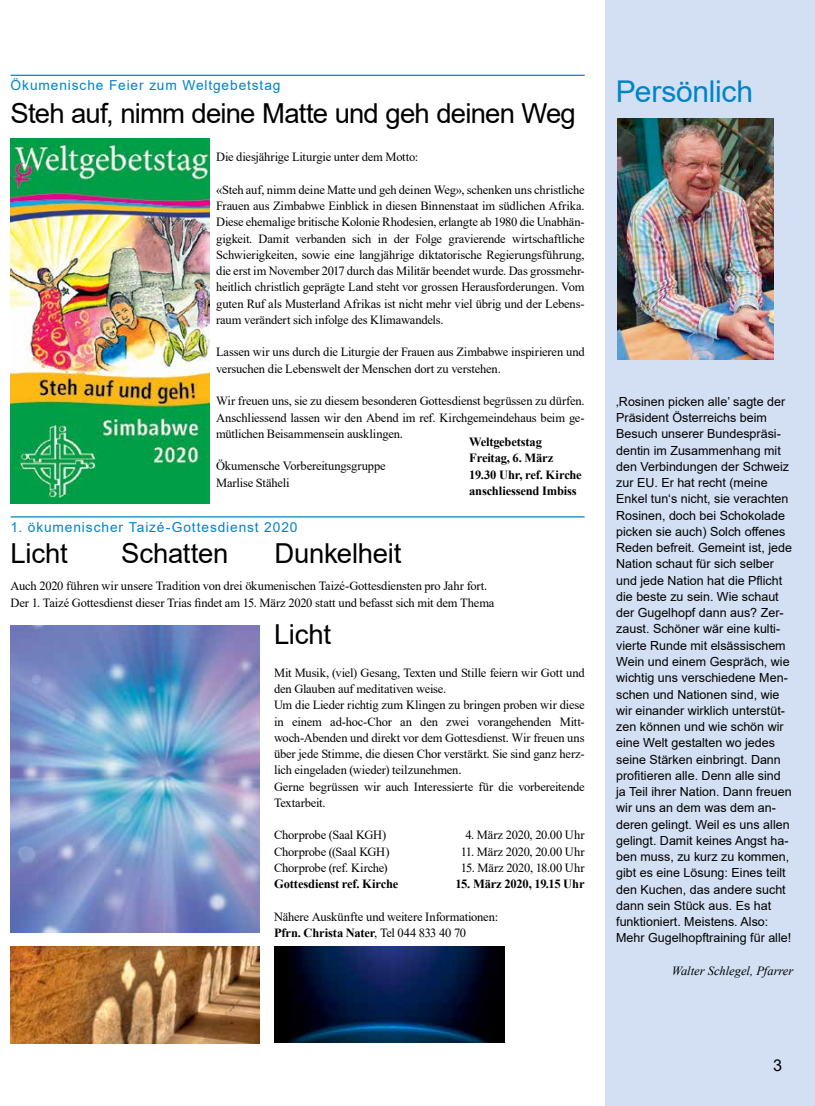
<style>
.page{position:relative;width:815px;height:1106px;background:#fff}
.page>*{position:absolute;margin:0;border:0;box-sizing:border-box;transform-origin:0 0}
.t1{font:30px "Arial";letter-spacing:-.01em;color:#0084c8}
.t2{font:27.5px "Arial";letter-spacing:-.025em;color:#000}
.t3{font:16.25px "Arial";color:#000}
.t4{font:13.75px "Arial";letter-spacing:.065em;color:#0084c8}
.t5{font:12.5px/16.2px "Times New Roman";letter-spacing:-.015em;color:#000}
.t6{font:12.5px/16.2px "Arial";color:#000}
.t7{font:700 12.5px/16.2px "Times New Roman";letter-spacing:-.015em;color:#000}
.t8{font:italic 12.5px "Times New Roman";color:#000}
.s1{font-weight:700}
</style>
<div class="page">
<div style="left:606px;top:0;width:209px;height:1106px;background:#d3dff3"></div>
<img style="left:617px;top:118px;width:157px;height:242px">
<hr style="left:11px;top:75px;width:574px;height:1px;background:#0084c8">
<hr style="left:11px;top:516px;width:574px;height:1px;background:#0084c8">
<img style="left:10px;top:625px;width:250px;height:307px">
<img style="left:11px;top:946px;width:248px;height:98px">
<img style="left:274px;top:946px;width:230px;height:96px">
<img style="left:11px;top:138px;width:198px;height:365px">
<p class="t4" style="left:11px;top:76px;width:271px">Ökumenische Feier zum Weltgebetstag</p>
<h2 class="t2" style="left:11px;top:94px;width:567px">Steh auf, nimm deine Matte und geh deinen Weg</h2>
<p class="t5" style="left:216px;top:149px;width:204px">Die diesjährige Liturgie unter dem Motto:</p>
<p class="t5" style="left:216px;top:181px;width:370px;text-align:justify">«Steh auf, nimm deine Matte und geh deinen Weg», schenken uns christliche Frauen aus Zimbabwe Einblick in diesen Binnenstaat im südlichen Afrika.<br>Diese ehemalige britische Kolonie Rhodesien, erlangte ab 1980 die Unabhän&shy;gigkeit. Damit verbanden sich in der Folge gravierende wirtschaftliche Schwierigkeiten, sowie eine langjährige diktatorische Regierungsführung, die erst im November 2017 durch das Militär beendet wurde. Das grossmehr&shy;heitlich christlich geprägte Land steht vor grossen Herausforderungen. Vom guten Ruf als Musterland Afrikas ist nicht mehr viel übrig und der Lebens&shy;raum verändert sich infolge des Klimawandels.</p>
<p class="t5" style="left:216px;top:344px;width:370px">Lassen wir uns durch die Liturgie der Frauen aus Zimbabwe inspirieren und versuchen die Lebenswelt der Menschen dort zu verstehen.</p>
<p class="t5" style="left:216px;top:392px;width:370px;text-align:justify">Wir freuen uns, sie zu diesem besonderen Gottesdienst begrüssen zu dürfen.<br>Anschliessend lassen wir den Abend im ref. Kirchgemeindehaus beim ge&shy;mütlichen Beisammensein ausklingen.</p>
<p class="t5" style="left:216px;top:457px;width:171px">Ökumensche Vorbereitungsgruppe<br>Marlise Stäheli</p>
<p class="t7" style="left:469px;top:433px;width:114px">Weltgebetstag<br>Freitag, 6. März<br>19.30 Uhr, ref. Kirche anschliessend Imbiss</p>
<p class="t4" style="left:11px;top:517px;width:288px">1. ökumenischer Taizé-Gottesdienst 2020</p>
<h2 class="t2" style="left:11px;top:534px;width:59px">Licht</h2>
<h2 class="t2" style="left:121px;top:534px;width:109px">Schatten</h2>
<h2 class="t2" style="left:274px;top:534px;width:129px">Dunkelheit</h2>
<p class="t5" style="left:11px;top:577px;width:485px">Auch 2020 führen wir unsere Tradition von drei ökumenischen Taizé-Gottesdiensten pro Jahr fort.<br>Der 1. Taizé Gottesdienst dieser Trias findet am 15. März 2020 statt und befasst sich mit dem Thema</p>
<h2 class="t2" style="left:274px;top:616px;width:59px">Licht</h2>
<p class="t5" style="left:274px;top:664px;width:312px">Mit Musik, (viel) Gesang, Texten und Stille feiern wir Gott und den Glauben auf meditativen weise.<br>Um die Lieder richtig zum Klingen zu bringen proben wir diese in einem ad-hoc-Chor an den zwei vorangehenden Mitt&shy;woch-Abenden und direkt vor dem Gottesdienst. Wir freuen uns über jede Stimme, die diesen Chor verstärkt. Sie sind ganz herz&shy;lich eingeladen (wieder) teilzunehmen.<br>Gerne begrüssen wir auch Interessierte für die vorbereitende Textarbeit.</p>
<p class="t5" style="left:274px;top:826px;width:114px">Chorprobe (Saal KGH)</p>
<p class="t5" style="left:465px;top:826px;width:121px">4. März 2020, 20.00 Uhr</p>
<p class="t5" style="left:274px;top:843px;width:117px">Chorprobe ((Saal KGH)</p>
<p class="t5" style="left:461px;top:843px;width:125px">11. März 2020, 20.00 Uhr</p>
<p class="t5" style="left:274px;top:859px;width:115px">Chorprobe (ref. Kirche)</p>
<p class="t5" style="left:461px;top:859px;width:125px">15. März 2020, 18.00 Uhr</p>
<p class="t7" style="left:274px;top:875px;width:126px">Gottesdienst ref. Kirche</p>
<p class="t7" style="left:455px;top:875px;width:131px">15. März 2020, 19.15 Uhr</p>
<p class="t5" style="left:274px;top:908px;width:226px">Nähere Auskünfte und weitere Informationen:<br><span class="s1">Pfrn. Christa Nater</span>, Tel 044 833 40 70</p>
<h1 class="t1" style="left:616px;top:71px;width:139px">Persönlich</h1>
<p class="t6" style="left:616px;top:393px;width:177px">‚Rosinen picken alle’ sagte der<br>Präsident Österreichs beim<br>Besuch unserer Bundespräsi&shy;dentin im Zusammenhang mit den Verbindungen der Schweiz zur EU. Er hat recht (meine<br>Enkel tun‘s nicht, sie verachten<br>Rosinen, doch bei Schokolade picken sie auch) Solch offenes<br>Reden befreit. Gemeint ist, jede<br>Nation schaut für sich selber und jede Nation hat die Pflicht die beste zu sein. Wie schaut der Gugelhopf dann aus? Zer&shy;zaust. Schöner wär eine kulti&shy;vierte Runde mit elsässischem<br>Wein und einem Gespräch, wie wichtig uns verschiedene Men&shy;schen und Nationen sind, wie wir einander wirklich unterstüt&shy;zen können und wie schön wir eine Welt gestalten wo jedes seine Stärken einbringt. Dann profitieren alle. Denn alle sind ja Teil ihrer Nation. Dann freuen wir uns an dem was dem an&shy;deren gelingt. Weil es uns allen gelingt. Damit keines Angst ha&shy;ben muss, zu kurz zu kommen, gibt es eine Lösung: Eines teilt den Kuchen, das andere sucht dann sein Stück aus. Es hat funktioniert. Meistens. Also:<br>Mehr Gugelhopftraining für alle!</p>
<p class="t8" style="left:672px;top:962px;width:123px">Walter Schlegel, Pfarrer</p>
<h3 class="t3" style="left:773px;top:1054px;width:11px">3</h3>
</div>
